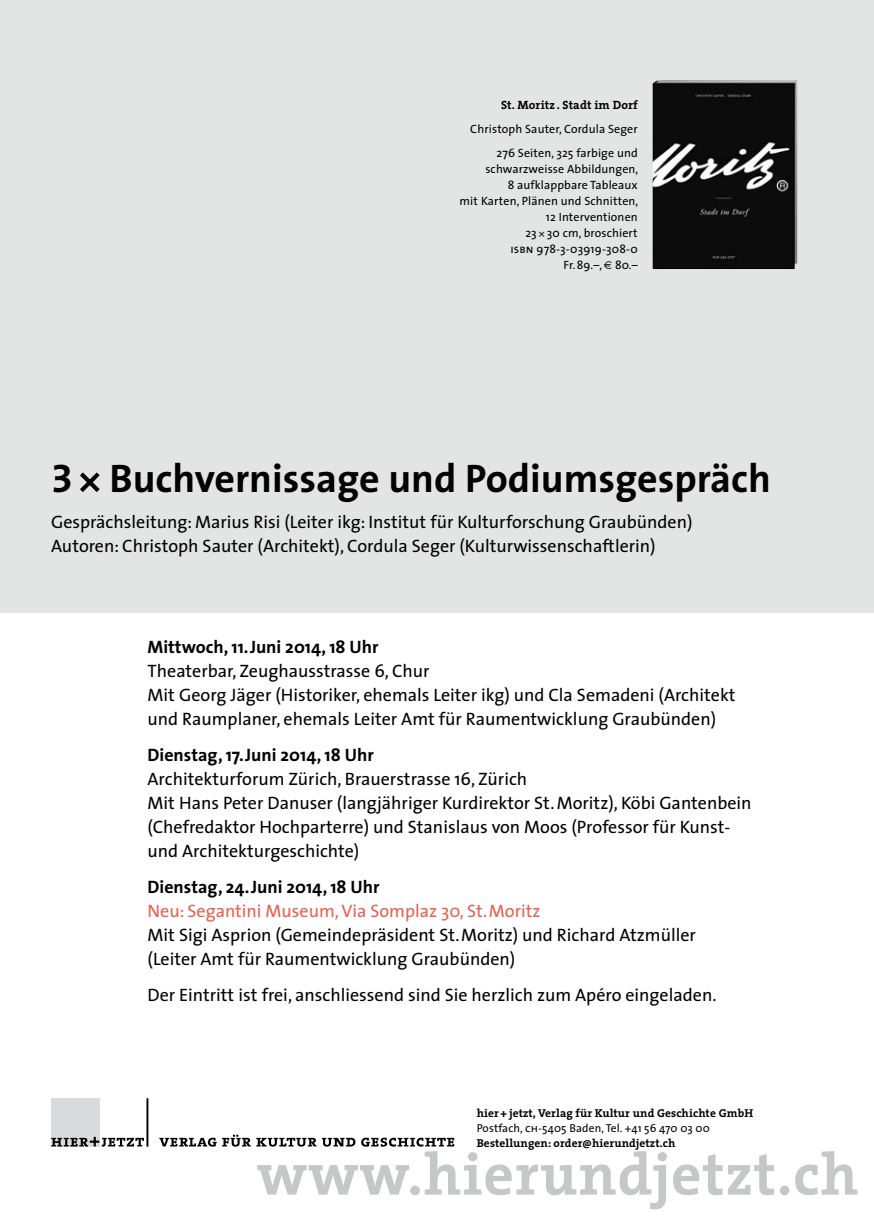
<style>
.page{position:relative;width:874px;height:1225px;background:#fff}
.page>*{position:absolute;margin:0;border:0;box-sizing:border-box;transform-origin:0 0}
.t1{font:700 59.4px "The Serif";letter-spacing:.015em;color:#c6c7c8}
.t2{font:700 40px "The Sans";color:#000}
.t3{font:18px/24px "The Sans";color:#000}
.t4{font:700 18px "The Sans";color:#000}
.t5{font:18px "The Sans";color:#e95f50}
.t6{font:12px/16px "The Sans";letter-spacing:.01em;color:#000;text-align:right}
.t7{font:700 12px "The Serif";letter-spacing:.01em;color:#000}
.t8{font:700 11.6px "The Serif";letter-spacing:.01em;color:#000}
.t9{font:11.6px "The Sans";letter-spacing:.01em;color:#000}
.s1{font-family:"The Sans Caps"}
.s2{font-family:"The Sans Bold Expert";font-weight:400}
</style>
<div class="page">
<div style="left:0;top:0;width:873px;height:612px;background:#e3e4e4"></div>
<svg style="left:159px;top:1137px;width:57px;height:9px"></svg>
<svg style="left:222px;top:1134px;width:28px;height:12px"></svg>
<svg style="left:256px;top:1137px;width:60px;height:9px"></svg>
<svg style="left:322px;top:1137px;width:33px;height:9px"></svg>
<svg style="left:361px;top:1137px;width:93px;height:9px"></svg>
<div style="left:51px;top:1098px;width:48px;height:48px;background:#d9dadb"></div>
<hr style="left:147px;top:1098px;width:1px;height:48px;background:#000">
<svg style="left:51px;top:1136px;width:93px;height:10px"></svg>
<img style="left:652px;top:80px;width:145px;height:189px">
<svg style="left:80px;top:472px;width:20px;height:20px"></svg>
<p class="t7" style="left:501px;top:95px;width:138px">St. Moritz . Stadt im Dorf</p>
<p class="t6" style="left:470px;top:117px;width:169px;line-height:24px">Christoph Sauter, Cordula Seger<br>276 Seiten, 325 farbige und</p>
<p class="t6" style="left:459px;top:161px;width:180px">schwarzweisse Abbildungen,<br>8 aufklappbare Tableaux<br>mit Karten, Plänen und Schnitten,<br>12 Interventionen<br>23 30 cm, broschiert<br><span class="s1">isbn</span> 978-3-03919-308-0<br>Fr.89.–, 80.–</p>
<h2 class="t2" style="left:51px;top:445px;width:721px"><span class="s2">3</span> Buchvernissage und Podiumsgespräch</h2>
<p class="t3" style="left:51px;top:509px;width:642px">Gesprächsleitung: Marius Risi (Leiter ikg: Institut für Kulturforschung Graubünden)<br>Autoren: Christoph Sauter (Architekt), Cordula Seger (Kulturwissenschaftlerin)</p>
<p class="t4" style="left:147px;top:632px;width:232px">Mittwoch, 11.Juni 2014, 18 Uhr</p>
<p class="t3" style="left:147px;top:658px;width:589px">Theaterbar, Zeughausstrasse 6, Chur<br>Mit Georg Jäger (Historiker, ehemals Leiter ikg) und Cla Semadeni (Architekt und Raumplaner, ehemals Leiter Amt für Raumentwicklung Graubünden)</p>
<p class="t4" style="left:147px;top:740px;width:228px">Dienstag, 17.Juni 2014, 18 Uhr</p>
<p class="t3" style="left:147px;top:766px;width:605px">Architekturforum Zürich, Brauerstrasse 16, Zürich<br>Mit Hans Peter Danuser (langjähriger Kurdirektor St.Moritz), Köbi Gantenbein (Chefredaktor Hochparterre) und Stanislaus von Moos (Professor für Kunst&shy;und Architekturgeschichte)</p>
<p class="t4" style="left:147px;top:872px;width:233px">Dienstag, 24.Juni 2014, 18 Uhr</p>
<p class="t5" style="left:147px;top:896px;width:394px">Neu: Segantini Museum, Via Somplaz 30, St.Moritz</p>
<p class="t3" style="left:147px;top:922px;width:549px">Mit Sigi Asprion (Gemeindepräsident St.Moritz) und Richard Atzmüller (Leiter Amt für Raumentwicklung Graubünden)</p>
<p class="t3" style="left:147px;top:982px;width:570px">Der Eintritt ist frei, anschliessend sind Sie herzlich zum Apéro eingeladen.</p>
<p class="t8" style="left:476px;top:1103px;width:278px">hier + jetzt, Verlag für Kultur und Geschichte GmbH</p>
<p class="t9" style="left:476px;top:1118px;width:234px">Postfach, <span class="s1">ch</span>-5405 Baden, Tel. +41 56 470 03 00</p>
<p class="t8" style="left:476px;top:1133px;width:200px">Bestellungen: order@hierundjetzt.ch</p>
<h1 class="t1" style="left:257px;top:1124px;width:602px">www.hierundjetzt.ch</h1>
</div>
